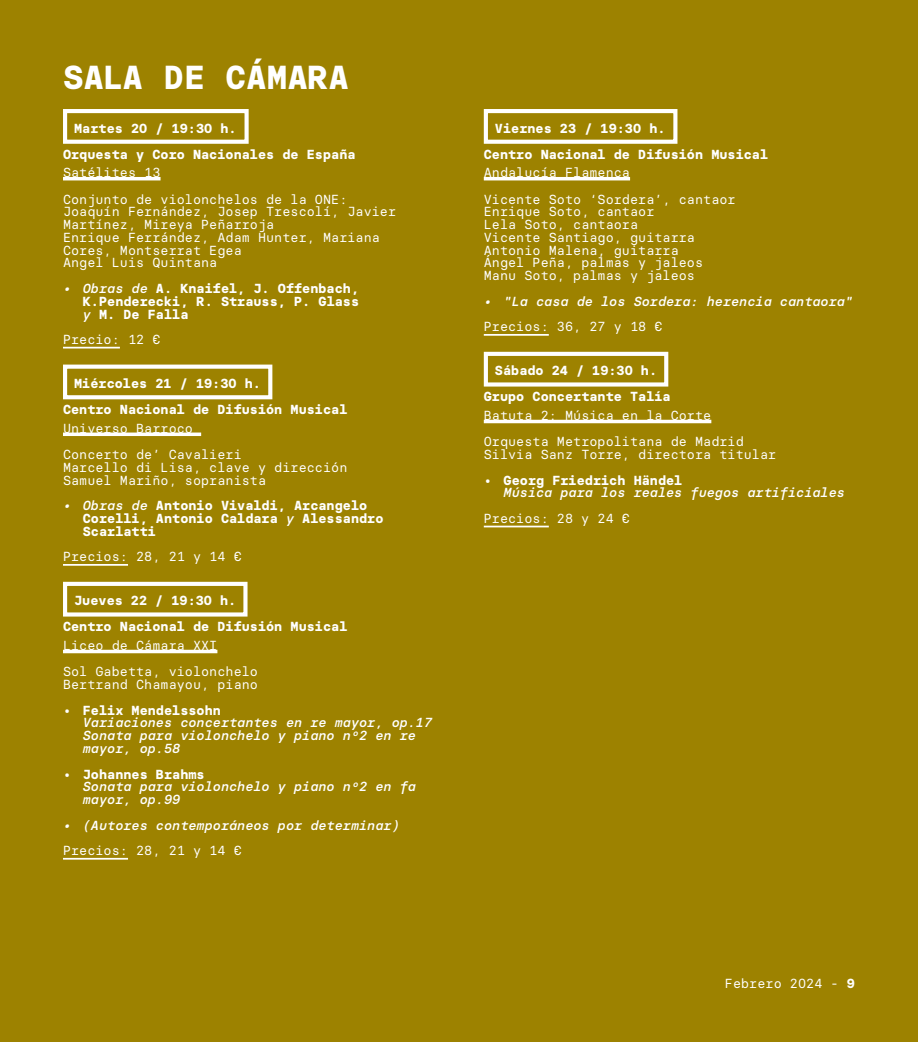
<style>
.page{position:relative;width:918px;height:1042px;background:#9d8200}
.page>*{position:absolute;margin:0;border:0;box-sizing:border-box;transform-origin:0 0}
.t1{font:700 33.25px "Basier Circle Mono";color:#fff}
.t2{font:13.12px/12.8px "Basier Circle Mono";color:#fff}
.t3{font:700 13.12px/25.9px "Basier Circle Mono";color:#fff}
.t4{font:italic 500 13.12px/12.8px "Basier Circle Mono";color:#fff}
.s1{font-weight:500;font-style:italic}
.s2{font-weight:700}
</style>
<div class="page">
<hr style="left:63px;top:177px;width:97px;height:3px;background:#fff">
<hr style="left:63px;top:347px;width:57px;height:1px;background:#fff">
<svg style="left:63px;top:432px;width:138px;height:4px"></svg>
<hr style="left:63px;top:564px;width:65px;height:2px;background:#fff">
<hr style="left:63px;top:650px;width:154px;height:3px;background:#fff">
<hr style="left:63px;top:858px;width:65px;height:1px;background:#fff">
<div style="left:63px;top:109px;width:186px;height:35px;border:4px solid #fff"></div>
<div style="left:63px;top:364px;width:209px;height:35px;border:4px solid #fff"></div>
<div style="left:63px;top:582px;width:184px;height:34px;border:4px solid #fff"></div>
<hr style="left:484px;top:177px;width:146px;height:3px;background:#fff">
<hr style="left:484px;top:334px;width:65px;height:2px;background:#fff">
<hr style="left:484px;top:420px;width:227px;height:3px;background:#fff">
<hr style="left:484px;top:526px;width:65px;height:1px;background:#fff">
<div style="left:484px;top:109px;width:193px;height:35px;border:4px solid #fff"></div>
<div style="left:484px;top:352px;width:184px;height:34px;border:4px solid #fff"></div>
<h1 class="t1" style="left:63px;top:56px;width:288px">SALA DE CÁMARA</h1>
<p class="t3" style="left:63px;top:115px;width:294px;text-indent:11px">Martes 20 / 19:30 h.<br>Orquesta y Coro Nacionales de España</p>
<p class="t2" style="left:63px;top:159px;width:286px;line-height:26.6px">Satélites 13<br>Conjunto de violonchelos de la ONE:</p>
<p class="t2" style="left:63px;top:205px;width:335px">Joaquín Fernández, Josep Trescolí, Javier<br>Martínez, Mireya Peñarroja<br>Enrique Ferrández, Adam Hunter, Mariana<br>Cores, Montserrat Egea<br>Angel Luis Quintana</p>
<p class="t3" style="left:83px;top:282px;width:278px;line-height:12.8px;text-align:justify;text-indent:-20px"><span class="s1">• Obras de</span> A. Knaifel, J. Offenbach, K.Penderecki, R. Strauss, P. Glass <span class="s1">y</span> M. De Falla</p>
<p class="t2" style="left:63px;top:333px;width:99px">Precio: 12 €</p>
<p class="t3" style="left:63px;top:370px;width:286px;text-indent:11px">Miércoles 21 / 19:30 h.<br>Centro Nacional de Difusión Musical</p>
<p class="t2" style="left:63px;top:414px;width:180px;line-height:26.6px">Universo Barroco<br>Concerto de’ Cavalieri</p>
<p class="t2" style="left:63px;top:461px;width:286px">Marcello di Lisa, clave y dirección<br>Samuel Mariño, sopranista</p>
<p class="t3" style="left:83px;top:499px;width:302px;line-height:12.8px;text-indent:-20px"><span class="s1">• Obras de</span> Antonio Vivaldi, Arcangelo<br>Corelli, Antonio Caldara <span class="s1">y</span> Alessandro<br>Scarlatti</p>
<p class="t2" style="left:63px;top:550px;width:180px">Precios: 28, 21 y 14 €</p>
<p class="t3" style="left:63px;top:588px;width:286px;text-indent:11px">Jueves 22 / 19:30 h.<br>Centro Nacional de Difusión Musical</p>
<p class="t2" style="left:63px;top:631px;width:196px;line-height:26.6px">Liceo de Cámara XXI<br>Sol Gabetta, violonchelo</p>
<p class="t2" style="left:63px;top:678px;width:196px">Bertrand Chamayou, piano</p>
<p class="t3" style="left:63px;top:697px;width:159px">• Felix Mendelssohn</p>
<p class="t4" style="left:83px;top:716px;width:351px">Variaciones concertantes en re mayor, op.17<br>Sonata para violonchelo y piano nº2 en re mayor, op.58</p>
<p class="t3" style="left:63px;top:761px;width:143px">• Johannes Brahms</p>
<p class="t4" style="left:83px;top:780px;width:335px">Sonata para violonchelo y piano nº2 en fa mayor, op.99</p>
<p class="t4" style="left:63px;top:818px;width:338px">• (Autores contemporáneos por determinar)</p>
<p class="t2" style="left:63px;top:844px;width:180px">Precios: 28, 21 y 14 €</p>
<p class="t3" style="left:484px;top:115px;width:286px;text-indent:11px">Viernes 23 / 19:30 h.<br>Centro Nacional de Difusión Musical</p>
<p class="t2" style="left:484px;top:159px;width:253px;line-height:26.6px">Andalucía Flamenca<br>Vicente Soto ‘Sordera’, cantaor</p>
<p class="t2" style="left:484px;top:205px;width:221px">Enrique Soto, cantaor<br>Lela Soto, cantaora<br>Vicente Santiago, guitarra<br>Antonio Malena, guitarra<br>Ángel Peña, palmas y jaleos<br>Manu Soto, palmas y jaleos</p>
<p class="t4" style="left:484px;top:295px;width:371px">• "La casa de los Sordera: herencia cantaora"</p>
<p class="t2" style="left:484px;top:320px;width:180px">Precios: 36, 27 y 18 €</p>
<p class="t3" style="left:484px;top:358px;width:188px;text-align:center">Sábado 24 / 19:30 h.<br>Grupo Concertante Talía</p>
<p class="t2" style="left:484px;top:402px;width:261px;line-height:26.6px">Batuta 2: Música en la Corte<br>Orquesta Metropolitana de Madrid</p>
<p class="t2" style="left:484px;top:448px;width:294px">Silvia Sanz Torre, directora titular</p>
<p class="t3" style="left:484px;top:467px;width:200px">• Georg Friedrich Händel</p>
<p class="t4" style="left:503px;top:486px;width:343px">Música para los reales fuegos artificiales</p>
<p class="t2" style="left:484px;top:512px;width:148px">Precios: 28 y 24 €</p>
<p class="t2" style="left:725px;top:976px;width:131px">Febrero 2024 - <span class="s2">9</span></p>
</div>
